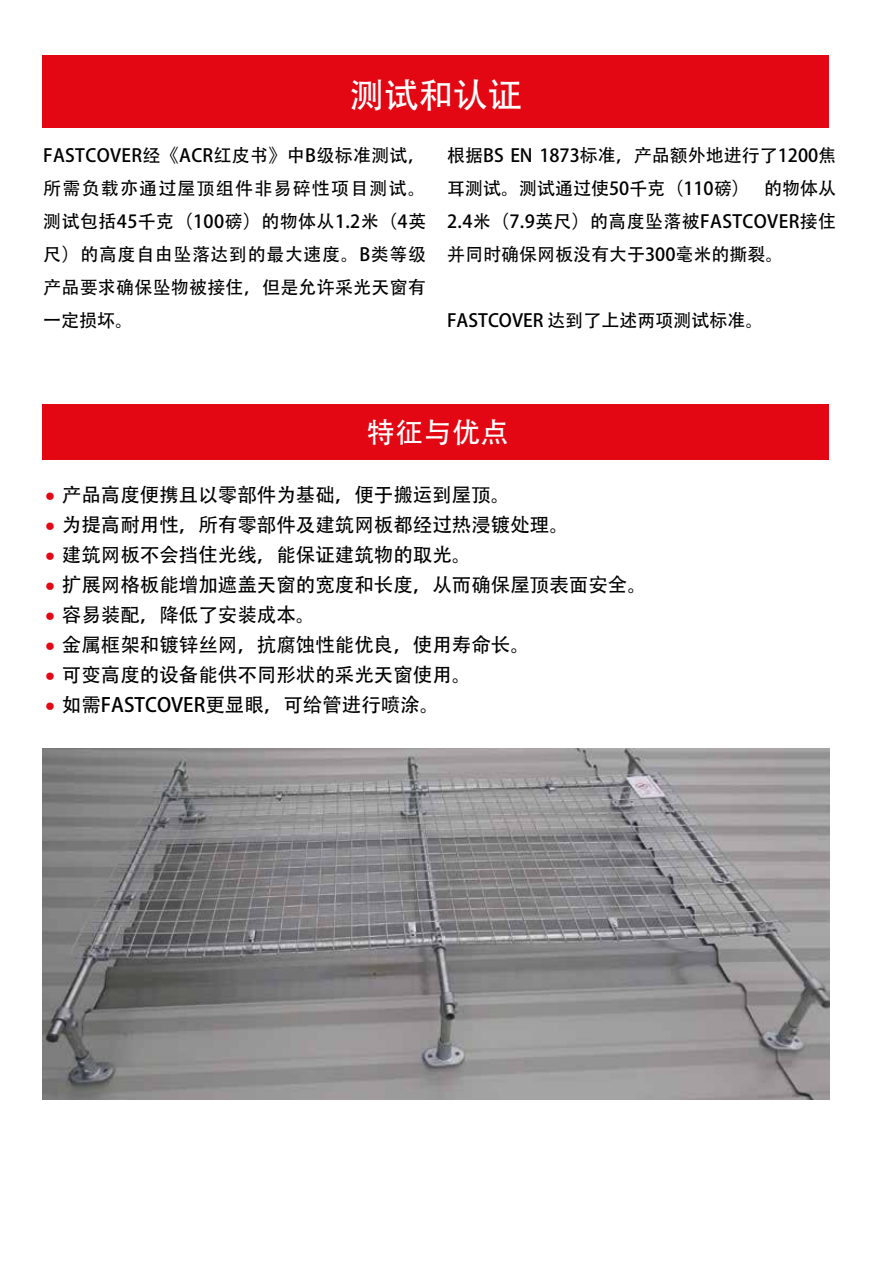
<style>
.page{position:relative;width:893px;height:1263px;background:#fff}
.page>*{position:absolute;margin:0;border:0;box-sizing:border-box;transform-origin:0 0}
.t1{font:34.5px "Adobe Heiti Std";color:#fff}
.t2{font:28.5px "Adobe Heiti Std";color:#fff}
.t3{font:19.5px "Adobe Heiti Std";color:#000}
.t4{font:18px/33px "Adobe Heiti Std";letter-spacing:.015em;color:#000;text-align:justify}
.s1{font-family:"ITC Franklin Gothic Std";font-weight:600;font-size:25.5px;color:#e30613}
</style>
<div class="page">
<div style="left:42px;top:404px;width:787px;height:56px;background:#e30613"></div>
<div style="left:43px;top:55px;width:786px;height:73px;background:#e30613"></div>
<img style="left:42px;top:748px;width:788px;height:352px">
<h1 class="t1" style="left:350px;top:74px;width:174px">测试和认证</h1>
<p class="t4" style="left:43px;top:139px;width:384px">FASTCOVER经《ACR红皮书》中B级标准测试，所需负载亦通过屋顶组件非易碎性项目测试。测试包括45千克（100磅）的物体从1.2米（4英尺）的高度自由坠落达到的最大速度。B类等级产品要求确保坠物被接住，但是允许采光天窗有一定损坏。</p>
<p class="t4" style="left:447px;top:139px;width:391px">根据BS EN 1873标准，产品额外地进行了1200焦耳测试。测试通过使50千克（110磅） 的物体从2.4米（7.9英尺）的高度坠落被FASTCOVER接住并同时确保网板没有大于300毫米的撕裂。</p>
<p class="t4" style="left:447px;top:304px;width:318px">FASTCOVER 达到了上述两项测试标准。</p>
<h2 class="t2" style="left:367px;top:416px;width:144px">特征与优点</h2>
<p class="t3" style="left:42px;top:483px;width:469px"><span class="s1">•</span> 产品高度便携且以零部件为基础，便于搬运到屋顶。</p>
<p class="t3" style="left:42px;top:513px;width:528px"><span class="s1">•</span> 为提高耐用性，所有零部件及建筑网板都经过热浸镀处理。</p>
<p class="t3" style="left:42px;top:543px;width:430px"><span class="s1">•</span> 建筑网板不会挡住光线，能保证建筑物的取光。</p>
<p class="t3" style="left:42px;top:573px;width:606px"><span class="s1">•</span> 扩展网格板能增加遮盖天窗的宽度和长度，从而确保屋顶表面安全。</p>
<p class="t3" style="left:42px;top:603px;width:274px"><span class="s1">•</span> 容易装配，降低了安装成本。</p>
<p class="t3" style="left:42px;top:633px;width:489px"><span class="s1">•</span> 金属框架和镀锌丝网，抗腐蚀性能优良，使用寿命长。</p>
<p class="t3" style="left:42px;top:663px;width:430px"><span class="s1">•</span> 可变高度的设备能供不同形状的采光天窗使用。</p>
<p class="t3" style="left:42px;top:693px;width:398px"><span class="s1">•</span> 如需FASTCOVER更显眼，可给管进行喷涂。</p>
</div>
